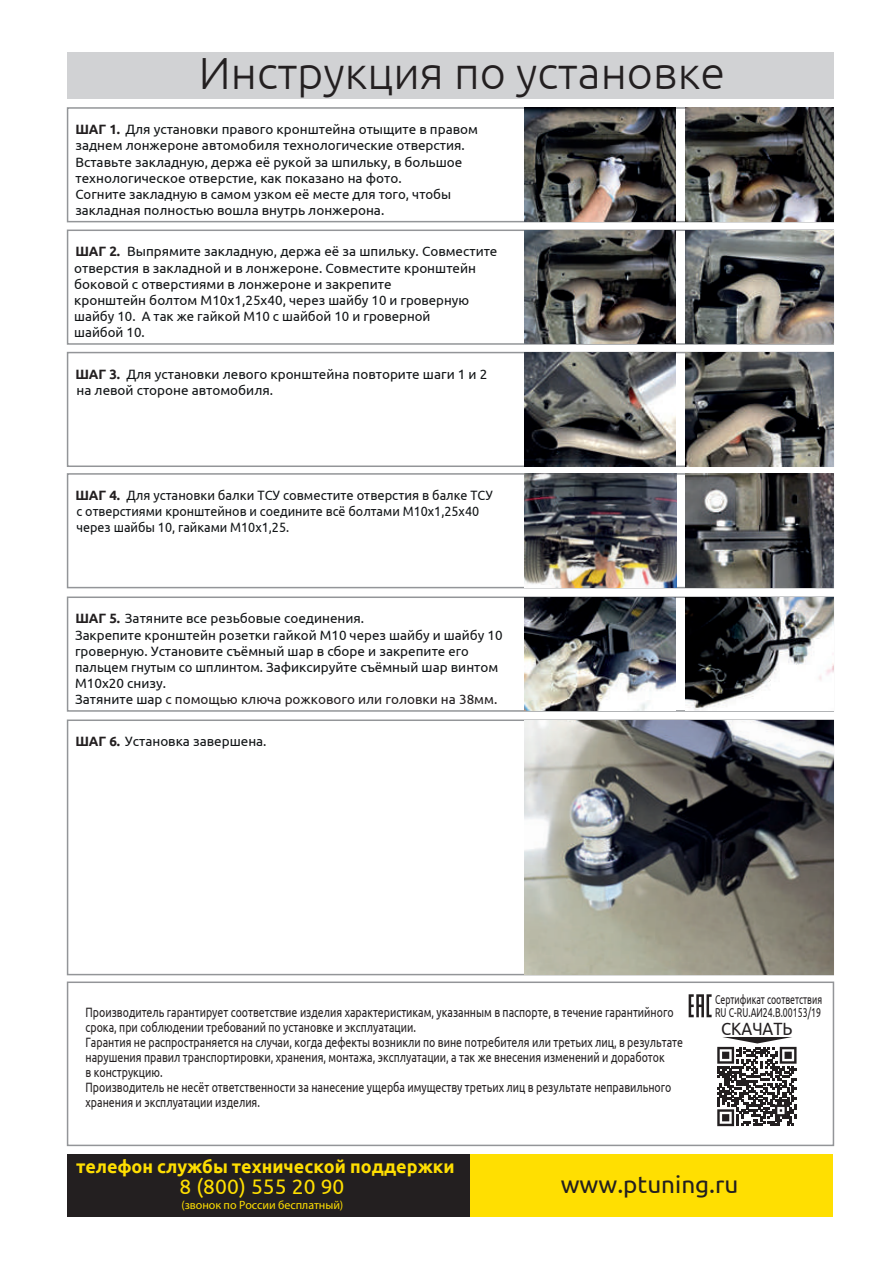
<style>
.page{position:relative;width:893px;height:1263px;background:#fff}
.page>*{position:absolute;margin:0;border:0;box-sizing:border-box;transform-origin:0 0}
.t1{font:300 45px "Ubuntu";color:#231f20}
.t2{font:24.3px "Ubuntu";color:#231f20}
.t3{font:21px "Ubuntu";letter-spacing:.005em;color:#ffdf01}
.t4{font:700 18px "Ubuntu";color:#ffdf01}
.t5{font:17.7px "Ubuntu";color:#231f20;scale:.92 1}
.t6{font:13.5px/16.2px "Ubuntu";color:#111416}
.t7{font:13.5px/15px "Ubuntu";color:#231f20;scale:.78 1}
.t8{font:13.5px/16.2px "Ubuntu";color:#111416;scale:.95 1}
.t9{font:700 13.5px "Ubuntu";letter-spacing:-.01em;color:#231f20}
.t10{font:12.9px/13.8px "Ubuntu";color:#231f20;scale:.68 1}
.t11{font:12px "Myriad Pro";letter-spacing:-.005em;color:#ffdf01}
.s1{font-weight:700;color:#231f20}
.s2{color:#231f20}
</style>
<div class="page">
<div style="left:67px;top:107px;width:767px;height:115px;border:2px solid #939598"></div>
<div style="left:67px;top:230px;width:767px;height:115px;border:2px solid #939598"></div>
<div style="left:67px;top:352px;width:767px;height:115px;border:2px solid #939598"></div>
<div style="left:67px;top:473px;width:767px;height:115px;border:2px solid #939598"></div>
<div style="left:67px;top:596px;width:767px;height:116px;border:2px solid #939598"></div>
<div style="left:67px;top:719px;width:767px;height:256px;border:2px solid #939598"></div>
<img style="left:685px;top:353px;width:148px;height:113px">
<img style="left:525px;top:353px;width:151px;height:113px">
<img style="left:525px;top:230px;width:151px;height:114px">
<img style="left:685px;top:230px;width:148px;height:114px">
<img style="left:685px;top:108px;width:148px;height:114px">
<img style="left:525px;top:108px;width:151px;height:114px">
<img style="left:525px;top:474px;width:151px;height:114px">
<img style="left:685px;top:474px;width:148px;height:114px">
<img style="left:524px;top:597px;width:151px;height:114px">
<img style="left:685px;top:597px;width:148px;height:114px">
<div style="left:67px;top:981px;width:767px;height:165px;border:2px solid #939598"></div>
<div style="left:67px;top:1154px;width:764px;height:63px;background:#231f20"></div>
<div style="left:470px;top:1154px;width:362px;height:63px;background:#ffdf01"></div>
<div style="left:67px;top:53px;width:766px;height:46px;background:#d1d2d4"></div>
<img style="left:525px;top:720px;width:308px;height:254px">
<svg style="left:717px;top:1037px;width:79px;height:89px"></svg>
<svg style="left:689px;top:994px;width:23px;height:23px"></svg>
<h1 class="t1" style="left:199px;top:46px;width:528px">Инструкция по установке</h1>
<p class="t6" style="left:75px;top:121px;width:404px"><span class="s1">ШАГ 1.</span> Для установки правого кронштейна отыщите в правом заднем лонжероне автомобиля технологические отверстия.<br>Вставьте закладную, держа её рукой за шпильку, в большое технологическое отверстие, как показано на фото.<br>Согните закладную в самом узком её месте для того, чтобы закладная полностью вошла внутрь лонжерона.</p>
<p class="t6" style="left:127px;top:243px;width:372px">Выпрямите закладную, держа её за шпильку. Совместите</p>
<p class="t9" style="left:75px;top:243px;width:46px">ШАГ 2.</p>
<p class="t6" style="left:74px;top:259px;width:403px">отверстия в закладной и в лонжероне. Совместите кронштейн боковой с отверстиями в лонжероне и закрепите<br>кронштейн болтом М10х1,25х40, через шайбу 10 и гроверную шайбу 10. А так же гайкой М10 с шайбой 10 и гроверной шайбой 10.</p>
<p class="t9" style="left:75px;top:366px;width:46px">ШАГ 3.</p>
<p class="t6" style="left:77px;top:365px;width:412px;text-indent:50px">Для установки левого кронштейна повторите шаги 1 и 2 на левой стороне автомобиля.</p>
<p class="t8" style="left:75px;top:487px;width:441px"><span class="s1">ШАГ 4.</span> Для установки балки ТСУ совместите отверстия в балке ТСУ с отверстиями кронштейнов и соедините всё болтами М10х1,25х40 через шайбы 10, гайками М10х1,25.</p>
<p class="t6" style="left:75px;top:610px;width:429px"><span class="s1">ШАГ 5.</span> Затяните все резьбовые соединения.<br>Закрепите кронштейн розетки гайкой М10 через шайбу и шайбу 10 гроверную. Установите съёмный шар в сборе и закрепите его пальцем гнутым со шплинтом. Зафиксируйте съёмный шар винтом М10х20 снизу.<br>Затяните шар <span class="s2">с помощью ключа рожкового или головки на 38мм.</span></p>
<p class="t6" style="left:75px;top:733px;width:193px"><span class="s1">ШАГ 6.</span> Установка завершена.</p>
<p class="t7" style="left:86px;top:1004px;width:767px">Производитель гарантирует соответствие изделия характеристикам, указанным в паспорте, в течение гарантийного срока, при соблюдении требований по установке и эксплуатации.<br>Гарантия не распространяется на случаи, когда дефекты возникли по вине потребителя или третьих лиц, в результате нарушения правил транспортировки, хранения, монтажа, эксплуатации, а так же внесения изменений и доработок<br>в конструкцию.<br>Производитель не несёт ответственности за нанесение ущерба имуществу третьих лиц в результате неправильного хранения и эксплуатации изделия.</p>
<p class="t10" style="left:715px;top:992px;width:159px">Сертификат соответствия<br>RU C-RU.АИ24.В.00153/19</p>
<h3 class="t5" style="left:721px;top:1018px;width:79px">СКАЧАТЬ</h3>
<h3 class="t4" style="left:76px;top:1156px;width:380px">телефон службы технической поддержки</h3>
<h3 class="t3" style="left:179px;top:1174px;width:166px">8 (800) 555 20 90</h3>
<p class="t11" style="left:181px;top:1197px;width:163px">(звонок по России бесплатный)</p>
<h2 class="t2" style="left:561px;top:1169px;width:179px">www.ptuning.ru</h2>
</div>
